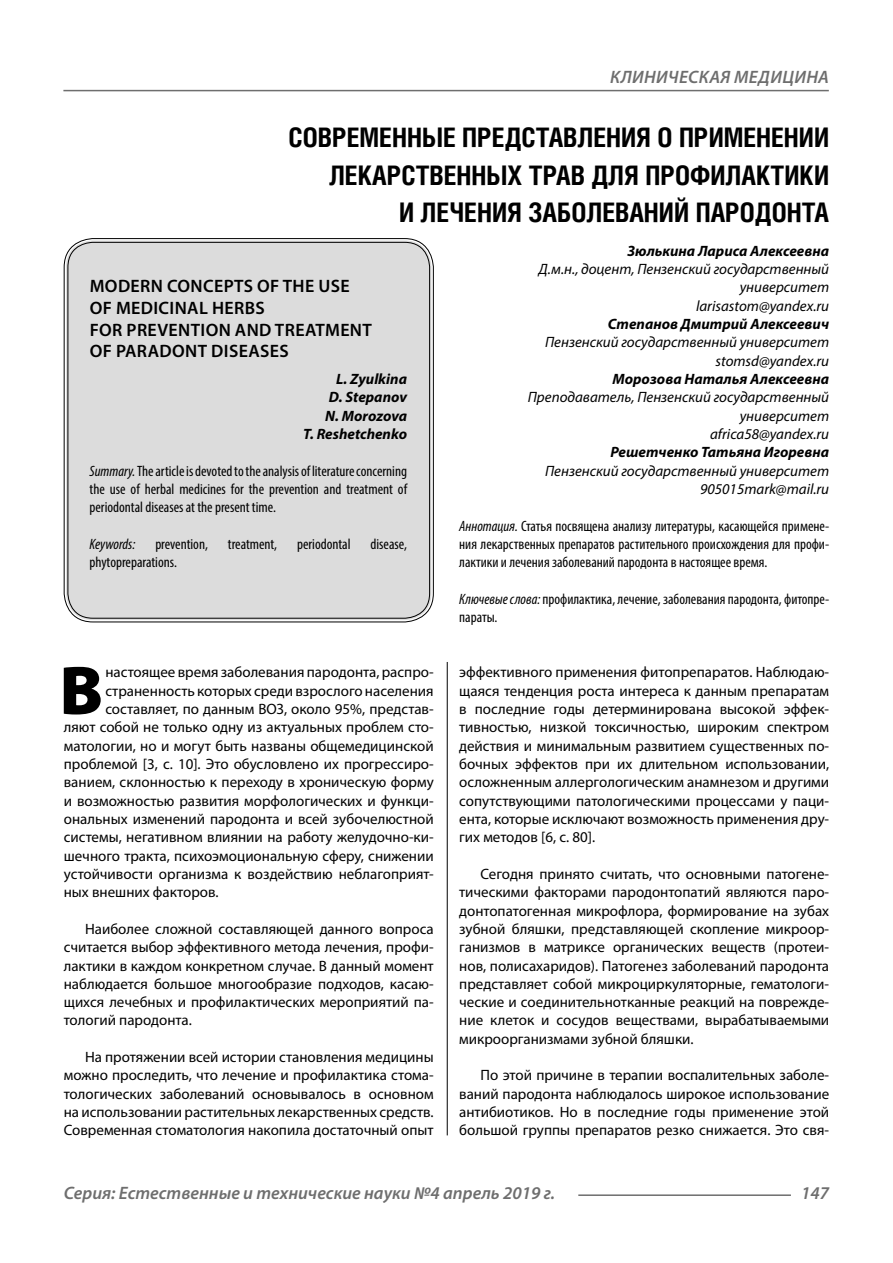
<style>
.page{position:relative;width:893px;height:1263px;background:#fff}
.page>*{position:absolute;margin:0;border:0;box-sizing:border-box;transform-origin:0 0}
.Bukvica{font:900 69.3px "Myriad Pro";color:#000}
.Header{font:700 27px/37.5px "Helios Cond";color:#000;text-align:right}
.Header-eng{font:600 18px/21.6px "Myriad Pro";letter-spacing:.02em;color:#000}
.t1{font:italic 600 18px "Myriad Pro";color:#6e6e6e}
.t2{font:italic 600 18px "Myriad Pro";letter-spacing:.02em;color:#6e6e6e}
.Normal{font:15px/18.3px "Myriad Pro";color:#000;text-align:justify}
.Bukvica-2{font:15px "Myriad Pro";color:#000}
.Annotation-rus{font:condensed 15px/18.3px "Myriad Pro";color:#000;text-align:justify}
.Annotation-eng{font:condensed 15px/18.3px "Myriad Pro";color:#000;text-align:justify}
.Author-doc{font:italic 15px/18.3px "Myriad Pro";color:#000;text-align:right}
.Author{font:italic 700 15px "Myriad Pro";color:#000}
.Author-email{font:italic 15px "Myriad Pro";color:#000}
.Author-eng{font:italic 700 15px "Myriad Pro";color:#000}
.Annotation-eng-2{font:italic condensed 15px "Myriad Pro";color:#000}
.s1{font-style:italic}
</style>
<div class="page">
<hr style="left:447px;top:128px;width:1px;height:1007px;background:#000">
<div style="left:43px;top:0;width:786px;height:662px;background:#fff"></div>
<div style="left:66px;top:240px;width:365px;height:380px;background:#dcdcdc;border-radius:27px"></div>
<hr style="left:578px;top:1194px;width:213px;height:2px;background:#6e6e6e">
<hr style="left:63px;top:90px;width:766px;height:1px;background:#6e6e6e">
<p class="t2" style="left:610px;top:66px;width:220px">КЛИНИЧЕСКАЯ МЕДИЦИНА</p>
<p class="Header" style="left:289px;top:118px;width:542px">СОВРЕМЕННЫЕ ПРЕДСТАВЛЕНИЯ О ПРИМЕНЕНИИ<br>ЛЕКАРСТВЕННЫХ ТРАВ ДЛЯ ПРОФИЛАКТИКИ<br>И ЛЕЧЕНИЯ ЗАБОЛЕВАНИЙ ПАРОДОНТА</p>
<p class="Author" style="left:628px;top:241px;width:203px">Зюлькина Лариса Алексеевна</p>
<p class="Author-doc" style="left:539px;top:260px;width:292px">Д.м.н., доцент, Пензенский государственный университет</p>
<p class="Author-email" style="left:696px;top:296px;width:135px">larisastom@yandex.ru</p>
<p class="Author" style="left:608px;top:314px;width:223px">Степанов Дмитрий Алексеевич</p>
<p class="Author-doc" style="left:545px;top:333px;width:286px">Пензенский государственный университет</p>
<p class="Author-email" style="left:715px;top:351px;width:115px">stomsd@yandex.ru</p>
<p class="Author" style="left:612px;top:369px;width:218px">Морозова Наталья Алексеевна</p>
<p class="Author-doc" style="left:528px;top:388px;width:303px">Преподаватель, Пензенский государственный университет</p>
<p class="Author-email" style="left:710px;top:425px;width:121px">africa58@yandex.ru</p>
<p class="Author" style="left:610px;top:443px;width:220px">Решетченко Татьяна Игоревна</p>
<p class="Author-doc" style="left:545px;top:461px;width:286px">Пензенский государственный университет</p>
<p class="Author-email" style="left:700px;top:480px;width:131px">905015mark@mail.ru</p>
<p class="Annotation-rus" style="left:459px;top:516px;width:371px"><span class="s1">Аннотация.</span> Статья посвящена анализу литературы, касающейся примене&shy;ния лекарственных препаратов растительного происхождения для профи&shy;лактики и лечения заболеваний пародонта в настоящее время.</p>
<p class="Annotation-rus" style="left:459px;top:590px;width:371px"><span class="s1">Ключевые слова:</span> профилактика, лечение, заболевания пародонта, фитопре&shy;параты.</p>
<p class="Header-eng" style="left:90px;top:275px;width:284px">MODERN CONCEPTS OF THE USE<br>OF MEDICINAL HERBS<br>FOR PREVENTION AND TREATMENT<br>OF PARADONT DISEASES</p>
<p class="Author-eng" style="left:336px;top:369px;width:72px">L. Zyulkina</p>
<p class="Author-eng" style="left:329px;top:388px;width:80px">D. Stepanov</p>
<p class="Author-eng" style="left:325px;top:406px;width:83px">N. Morozova</p>
<p class="Author-eng" style="left:303px;top:424px;width:105px">T. Reshetchenko</p>
<p class="Annotation-eng" style="left:90px;top:461px;width:319px"><span class="s1">Summary.</span> The article is devoted to the analysis of literature concerning the use of herbal medicines for the prevention and treatment of periodontal diseases at the present time.</p>
<p class="Annotation-eng-2" style="left:90px;top:535px;width:47px">Keywords:</p>
<p class="Annotation-eng" style="left:155px;top:535px;width:54px">prevention,</p>
<p class="Annotation-eng" style="left:228px;top:535px;width:51px">treatment,</p>
<p class="Annotation-eng" style="left:297px;top:535px;width:55px">periodontal</p>
<p class="Annotation-eng" style="left:371px;top:535px;width:38px">disease,</p>
<p class="Annotation-eng" style="left:90px;top:553px;width:89px">phytopreparations.</p>
<p class="Bukvica" style="left:59px;top:644px;width:45px">В</p>
<p class="Bukvica-2" style="left:105px;top:663px;width:330px">настоящее время заболевания пародонта, распро-</p>
<p class="Bukvica-2" style="left:105px;top:681px;width:330px">страненность которых среди взрослого населения</p>
<p class="Bukvica-2" style="left:105px;top:700px;width:330px">составляет, по данным ВОЗ, около 95%, представ-</p>
<p class="Bukvica-2" style="left:64px;top:718px;width:371px">ляют собой не только одну из актуальных проблем сто-</p>
<p class="Bukvica-2" style="left:64px;top:736px;width:371px">матологии, но и могут быть названы общемедицинской</p>
<p class="Bukvica-2" style="left:64px;top:755px;width:371px">проблемой [3, с. 10]. Это обусловлено их прогрессиро-</p>
<p class="Bukvica-2" style="left:64px;top:773px;width:371px">ванием, склонностью к переходу в хроническую форму</p>
<p class="Bukvica-2" style="left:64px;top:791px;width:371px">и возможностью развития морфологических и функци-</p>
<p class="Bukvica-2" style="left:64px;top:810px;width:371px">ональных изменений пародонта и всей зубочелюстной</p>
<p class="Bukvica-2" style="left:64px;top:828px;width:371px">системы, негативном влиянии на работу желудочно-ки-</p>
<p class="Bukvica-2" style="left:64px;top:846px;width:371px">шечного тракта, психоэмоциональную сферу, снижении</p>
<p class="Bukvica-2" style="left:64px;top:864px;width:371px">устойчивости организма к воздействию неблагоприят-</p>
<p class="Bukvica-2" style="left:64px;top:883px;width:156px">ных внешних факторов.</p>
<p class="Normal" style="left:64px;top:919px;width:371px;text-indent:21px">Наиболее сложной составляющей данного вопроса считается выбор эффективного метода лечения, профи&shy;лактики в каждом конкретном случае. В данный момент наблюдается большое многообразие подходов, касаю&shy;щихся лечебных и профилактических мероприятий па&shy;тологий пародонта.</p>
<p class="Normal" style="left:64px;top:1048px;width:371px;text-indent:21px">На протяжении всей истории становления медицины можно проследить, что лечение и профилактика стома&shy;тологических заболеваний основывалось в основном на использовании растительных лекарственных средств.<br>Современная стоматология накопила достаточный опыт</p>
<p class="Normal" style="left:459px;top:663px;width:371px">эффективного применения фитопрепаратов. Наблюдаю&shy;щаяся тенденция роста интереса к данным препаратам в последние годы детерминирована высокой эффек&shy;тивностью, низкой токсичностью, широким спектром действия и минимальным развитием существенных по&shy;бочных эффектов при их длительном использовании, осложненным аллергологическим анамнезом и другими сопутствующими патологическими процессами у паци&shy;ента, которые исключают возможность применения дру&shy;гих методов [6, с. 80].</p>
<p class="Normal" style="left:459px;top:864px;width:371px;text-indent:21px">Сегодня принято считать, что основными патогене&shy;тическими факторами пародонтопатий являются паро&shy;донтопатогенная микрофлора, формирование на зубах зубной бляшки, представляющей скопление микроор&shy;ганизмов в матриксе органических веществ (протеи&shy;нов, полисахаридов). Патогенез заболеваний пародонта представляет собой микроциркуляторные, гематологи&shy;ческие и соединительнотканные реакций на поврежде&shy;ние клеток и сосудов веществами, вырабатываемыми микроорганизмами зубной бляшки.</p>
<p class="Normal" style="left:459px;top:1066px;width:371px;text-indent:21px">По этой причине в терапии воспалительных заболе&shy;ваний пародонта наблюдалось широкое использование антибиотиков. Но в последние годы применение этой большой группы препаратов резко снижается. Это свя-</p>
<p class="t1" style="left:64px;top:1182px;width:493px">Серия: Естественные и технические науки №4 апрель 2019 г.</p>
<p class="t1" style="left:801px;top:1182px;width:30px">147</p>
</div>
